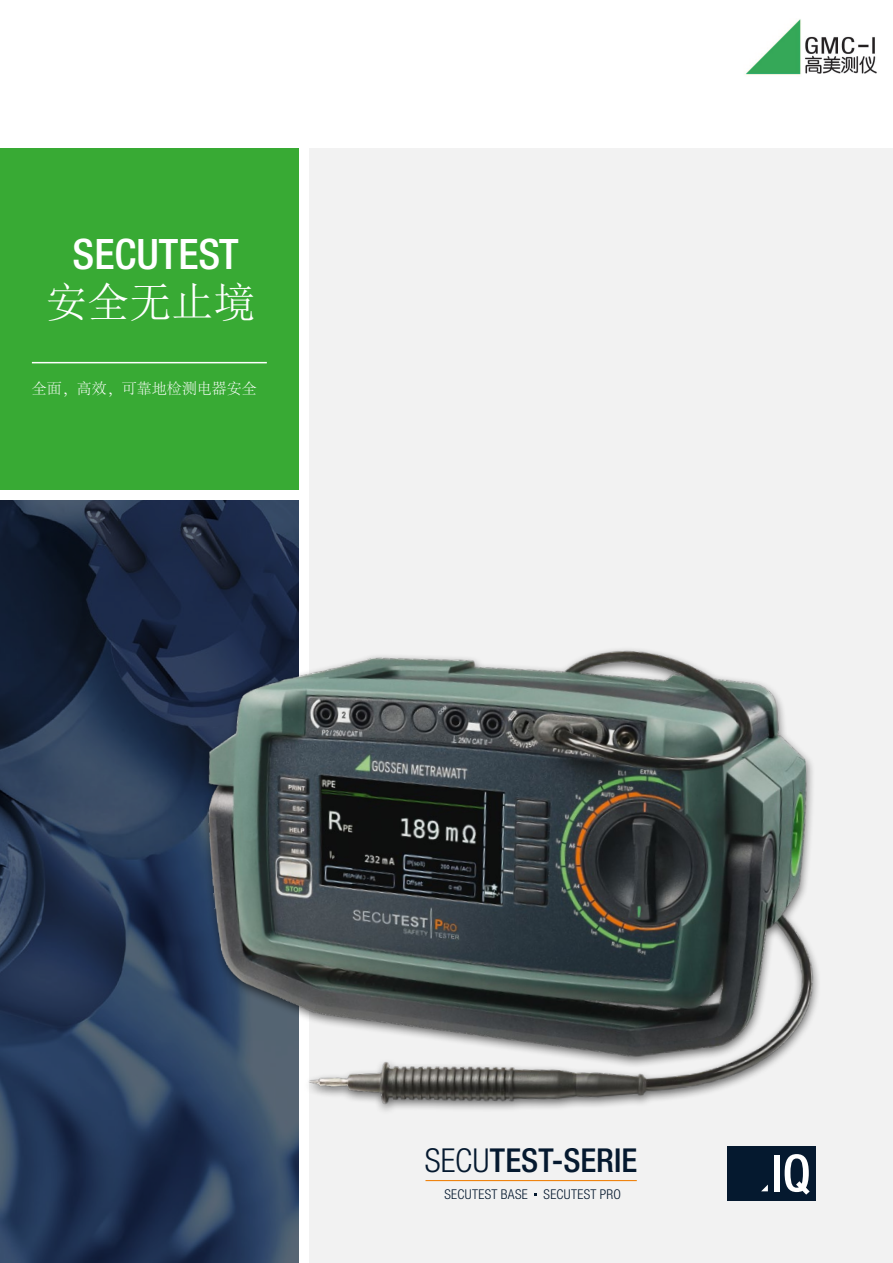
<style>
.page{position:relative;width:893px;height:1263px;background:#fff}
.page>*{position:absolute;margin:0;border:0;box-sizing:border-box;transform-origin:0 0}
.t1{font:500 condensed 42px "Helvetica Neue LTW1 G";color:#fff}
.t2{font:42px "Sim Sun";color:#fff}
.t3{font:500 condensed 33px "Helvetica Neue LTW1 G";color:#05192f}
.t4{font:300 15px "Adobe Song Std";color:#fff}
.t5{font:300 condensed 13.5px "Helvetica Neue LTW1 G";letter-spacing:.025em;color:#05192f}
.s1{font-weight:300}
</style>
<div class="page">
<svg style="left:0;top:500px;width:299px;height:763px;background:#233450"></svg>
<div style="left:309px;top:149px;width:584px;height:1114px;background:#f2f2f2"></div>
<div style="left:0;top:149px;width:299px;height:341px;background:#38aa34"></div>
<hr style="left:32px;top:362px;width:235px;height:1px;background:#fff">
<img style="left:198px;top:628px;width:621px;height:496px">
<hr style="left:425px;top:1180px;width:212px;height:1px;background:#ef7c00">
<div style="left:727px;top:1146px;width:88px;height:54px;background:#05192f"></div>
<svg style="left:761px;top:1184px;width:7px;height:7px"></svg>
<div style="left:774px;top:1155px;width:6px;height:36px;background:#fff"></div>
<svg style="left:785px;top:1154px;width:25px;height:40px"></svg>
<img style="left:745px;top:19px;width:132px;height:56px">
<h1 class="t1" style="left:73px;top:228px;width:167px">SECUTEST</h1>
<h1 class="t2" style="left:46px;top:281px;width:211px">安全无止境</h1>
<p class="t4" style="left:32px;top:380px;width:226px">全面，高效，可靠地检测电器安全</p>
<h2 class="t3" style="left:425px;top:1140px;width:214px"><span class="s1">SECU</span>TEST-SERIE</h2>
<p class="t5" style="left:444px;top:1186px;width:178px">SECUTEST BASE SECUTEST PRO</p>
</div>
